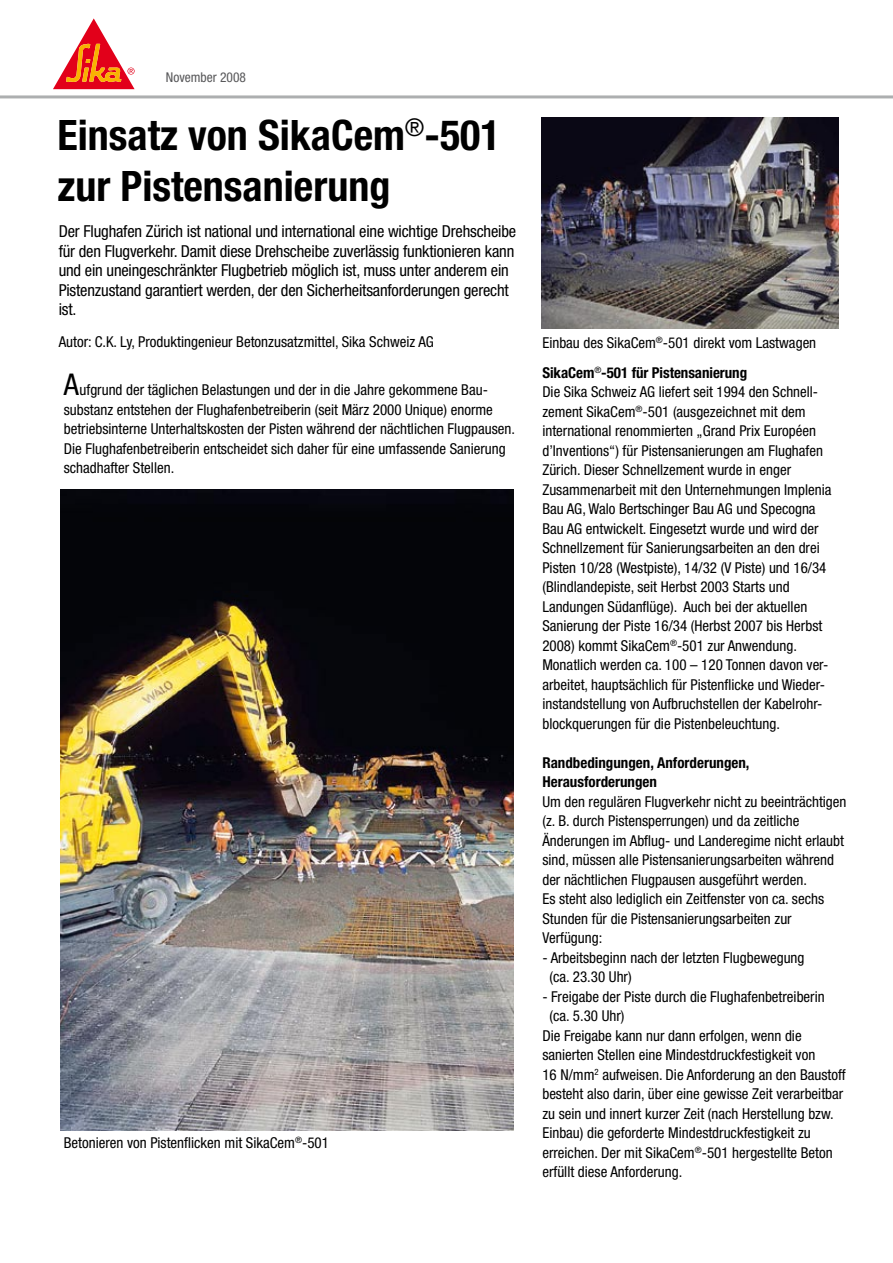
<style>
.page{position:relative;width:893px;height:1263px;background:#fff}
.page>*{position:absolute;margin:0;border:0;box-sizing:border-box;transform-origin:0 0}
.t1{font:700 condensed 42px "Helvetica Neue";color:#000}
.t2{font:condensed 16.5px/19.5px "Helvetica Neue";letter-spacing:-.01em;color:#000}
.t3{font:condensed 15px/19.5px "Helvetica Neue";color:#000}
.t4{font:700 condensed 15px "Helvetica Neue";color:#000}
.t5{font:condensed 13.5px "Helvetica Neue";color:#58585a}
.s1{font-size:30px}
</style>
<div class="page">
<svg style="left:53px;top:18px;width:82px;height:71px"></svg>
<img style="left:60px;top:489px;width:454px;height:641px">
<img style="left:541px;top:117px;width:298px;height:212px">
<hr style="left:0;top:95px;width:893px;height:3px;background:#adafb0">
<p class="t5" style="left:166px;top:69px;width:82px">November 2008</p>
<p class="t1" style="left:58px;top:110px;width:444px">Einsatz von SikaCem<sup>®</sup>-501</p>
<p class="t1" style="left:58px;top:160px;width:334px">zur Pistensanierung</p>
<p class="t2" style="left:59px;top:222px;width:459px">Der Flughafen Zürich ist national und international eine wichtige Drehscheibe für den Flugverkehr. Damit diese Drehscheibe zuverlässig funktionieren kann und ein uneingeschränkter Flugbetrieb möglich ist, muss unter anderem ein Pistenzustand garantiert werden, der den Sicherheitsanforderungen gerecht ist.</p>
<p class="t3" style="left:59px;top:332px;width:377px">Autor: C.K. Ly, Produktingenieur Betonzusatzmittel, Sika Schweiz AG</p>
<p class="t3" style="left:64px;top:380px;width:453px"><span class="s1">A</span>ufgrund der täglichen Belastungen und der in die Jahre gekommene Bau&shy;substanz entstehen der Flughafenbetreiberin (seit März 2000 Unique) enorme betriebsinterne Unterhaltskosten der Pisten während der nächtlichen Flugpausen.<br>Die Flughafenbetreiberin entscheidet sich daher für eine umfassende Sanierung schadhafter Stellen.</p>
<p class="t3" style="left:64px;top:1133px;width:267px">Betonieren von Pistenflicken mit SikaCem<sup>®</sup>-501</p>
<p class="t3" style="left:542px;top:333px;width:275px">Einbau des SikaCem<sup>®</sup>-501 direkt vom Lastwagen</p>
<p class="t4" style="left:542px;top:363px;width:206px">SikaCem<sup>®</sup>-501 für Pistensanierung</p>
<p class="t3" style="left:542px;top:382px;width:277px">Die Sika Schweiz AG liefert seit 1994 den Schnell-</p>
<p class="t3" style="left:542px;top:402px;width:265px">zement SikaCem<sup>®</sup>-501 (ausgezeichnet mit dem</p>
<p class="t3" style="left:542px;top:421px;width:282px">international renommierten „Grand Prix Européen d’Inventions“) für Pistensanierungen am Flughafen<br>Zürich. Dieser Schnellzement wurde in enger</p>
<p class="t3" style="left:542px;top:480px;width:291px">Zusammenarbeit mit den Unternehmungen Implenia<br>Bau AG, Walo Bertschinger Bau AG und Specogna</p>
<p class="t3" style="left:542px;top:519px;width:286px">Bau AG entwickelt. Eingesetzt wurde und wird der Schnellzement für Sanierungsarbeiten an den drei Pisten 10/28 (Westpiste), 14/32 (V Piste) und 16/34 (Blindlandepiste, seit Herbst 2003 Starts und</p>
<p class="t3" style="left:542px;top:597px;width:266px">Landungen Südanflüge). Auch bei der aktuellen</p>
<p class="t3" style="left:542px;top:616px;width:281px">Sanierung der Piste 16/34 (Herbst 2007 bis Herbst<br>2008) kommt SikaCem<sup>®</sup>-501 zur Anwendung.</p>
<p class="t3" style="left:542px;top:655px;width:288px">Monatlich werden ca. 100 – 120 Tonnen davon ver&shy;arbeitet, hauptsächlich für Pistenflicke und Wieder-</p>
<p class="t3" style="left:542px;top:694px;width:282px">instandstellung von Aufbruchstellen der Kabelrohr&shy;blockquerungen für die Pistenbeleuchtung.</p>
<p class="t4" style="left:542px;top:753px;width:209px">Randbedingungen, Anforderungen,</p>
<p class="t4" style="left:542px;top:773px;width:116px">Herausforderungen</p>
<p class="t3" style="left:542px;top:792px;width:305px">Um den regulären Flugverkehr nicht zu beeinträchtigen (z. B. durch Pistensperrungen) und da zeitliche</p>
<p class="t3" style="left:542px;top:831px;width:303px">Änderungen im Abflug- und Landeregime nicht erlaubt sind, müssen alle Pistensanierungsarbeiten während der nächtlichen Flugpausen ausgeführt werden.</p>
<p class="t3" style="left:542px;top:889px;width:283px">Es steht also lediglich ein Zeitfenster von ca. sechs<br>Stunden für die Pistensanierungsarbeiten zur</p>
<p class="t3" style="left:542px;top:928px;width:61px">Verfügung:</p>
<p class="t3" style="left:542px;top:948px;width:264px">- Arbeitsbeginn nach der letzten Flugbewegung</p>
<p class="t3" style="left:550px;top:967px;width:84px">(ca. 23.30 Uhr)</p>
<p class="t3" style="left:542px;top:987px;width:284px">- Freigabe der Piste durch die Flughafenbetreiberin</p>
<p class="t3" style="left:550px;top:1006px;width:76px">(ca. 5.30 Uhr)</p>
<p class="t3" style="left:542px;top:1026px;width:261px">Die Freigabe kann nur dann erfolgen, wenn die</p>
<p class="t3" style="left:542px;top:1045px;width:274px">sanierten Stellen eine Mindestdruckfestigkeit von</p>
<p class="t3" style="left:542px;top:1065px;width:305px">16 N/mm<sup>2</sup> aufweisen. Die Anforderung an den Baustoff besteht also darin, über eine gewisse Zeit verarbeitbar zu sein und innert kurzer Zeit (nach Herstellung bzw.<br>Einbau) die geforderte Mindestdruckfestigkeit zu</p>
<p class="t3" style="left:542px;top:1143px;width:292px">erreichen. Der mit SikaCem<sup>®</sup>-501 hergestellte Beton erfüllt diese Anforderung.</p>
</div>
